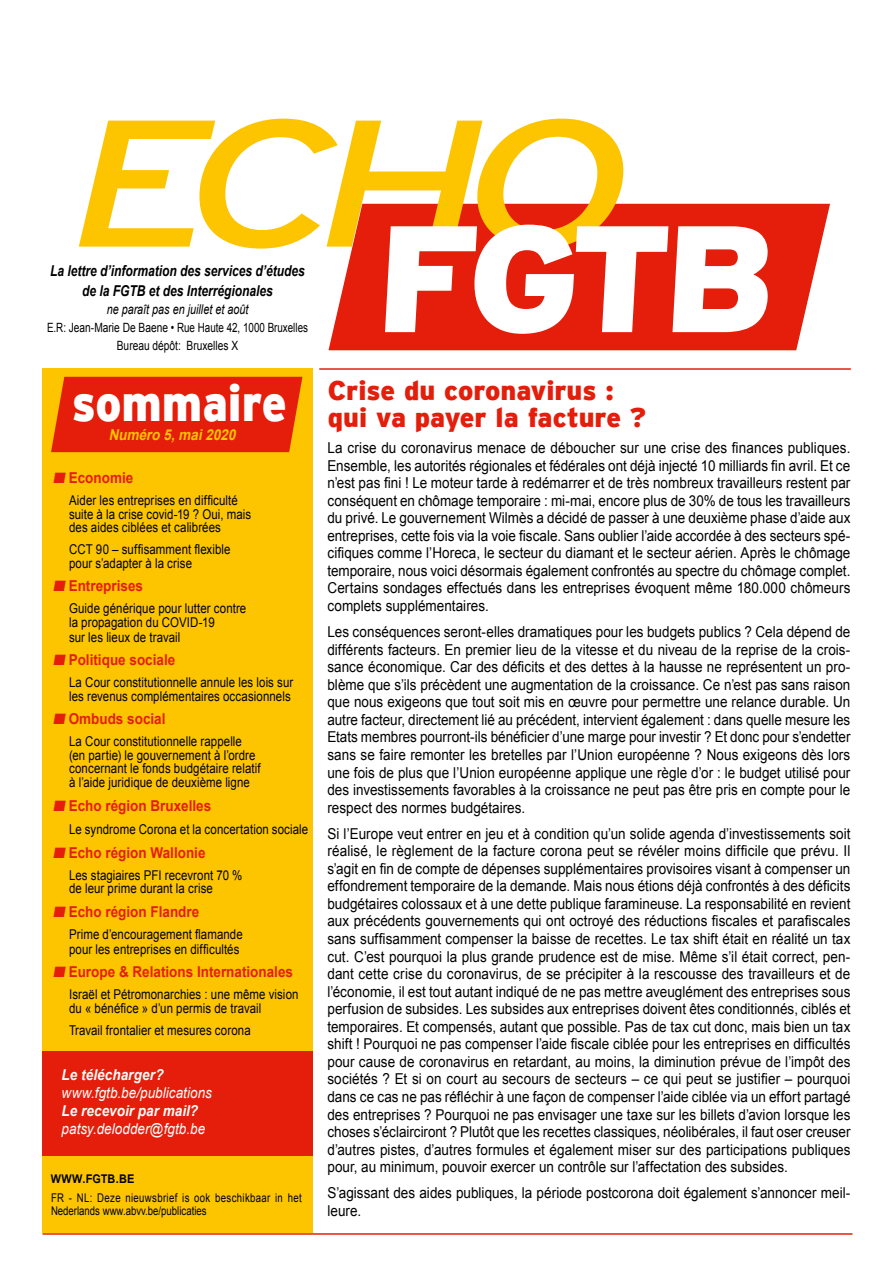
<style>
.page{position:relative;width:893px;height:1263px;background:#fff}
.page>*{position:absolute;margin:0;border:0;box-sizing:border-box;transform-origin:0 0}
.t1{font:italic 180px "Interstate";color:#fdc500;scale:1.33 1}
.t2{font:900 151.2px "Interstate";color:#fff}
.t3{font:900 51px "Interstate";color:#fff;scale:.9 1}
.t4{font:900 27px/27px "Interstate";color:#e41e0a}
.t5{font:15px/17.5px "Arial";letter-spacing:.005em;color:#000;text-align:justify;scale:.9 1}
.t6{font:700 15px "Arial";color:#e41e0a;scale:.9 1}
.t7{font:italic 700 15px/19.6px "Arial";color:#000;text-align:center;scale:.8 1}
.t8{font:italic 15px "Arial";color:#fff;scale:.9 1}
.t9{font:italic 700 15px "Arial";letter-spacing:.005em;color:#fff;scale:.9 1}
.t10{font:italic 700 15px "Arial";color:#fdc500;scale:.9 1}
.t11{font:13.5px/13.5px "Arial";letter-spacing:.005em;color:#000;scale:.85 1}
.t12{font:italic 13.5px "Arial";color:#000;scale:.8 1}
.t13{font:12.75px/18.1px "Arial";color:#000;text-align:center;scale:.77 1}
.t14{font:12px/12.8px "Arial";letter-spacing:.035em;color:#000;scale:.8 1}
.t15{font:italic 700 12px "Arial";letter-spacing:.035em;color:#000;scale:.9 1}
</style>
<div class="page">
<div style="left:43px;top:368px;width:270px;height:865px;background:#fdc500"></div>
<hr style="left:319px;top:368px;width:532px;height:2px;background:#e41e0a">
<hr style="left:43px;top:1233px;width:809px;height:2px;background:#e41e0a">
<svg style="left:328px;top:204px;width:502px;height:146px;background:#e52d1a"></svg>
<div style="left:51px;top:377px;width:251px;height:75px;background:#e41e0a"></div>
<div style="left:43px;top:1051px;width:270px;height:104px;background:#e41e0a"></div>
<h1 class="t1" style="left:68px;top:82px;width:425px">ECHO</h1>
<h2 class="t2" style="left:374px;top:192px;width:410px">FGTB</h2>
<p class="t7" style="left:50px;top:262px;width:320px">La lettre d’information des services d’études de la FGTB et des Interrégionales</p>
<p class="t12" style="left:107px;top:300px;width:179px">ne paraît pas en juillet et août</p>
<p class="t13" style="left:47px;top:319px;width:340px">E.R: Jean-Marie De Baene • Rue Haute 42, 1000 Bruxelles<br>Bureau dépôt: Bruxelles X</p>
<h3 class="t3" style="left:72px;top:374px;width:240px">sommaire</h3>
<p class="t10" style="left:109px;top:425px;width:146px">Numéro 5,mai2020</p>
<h3 class="t4" style="left:328px;top:377px;width:320px">Crise du coronavirus : qui va payer la facture ?</h3>
<p class="t5" style="left:327px;top:439px;width:583px">La crise du coronavirus menace de déboucher sur une crise des finances publiques.<br>Ensemble, les autorités régionales et fédérales ont déjà injecté 10 milliards fin avril. Et ce n’est pas fini ! Le moteur tarde à redémarrer et de très nombreux travailleurs restent par conséquent en chômage temporaire : mi-mai, encore plus de 30% de tous les travailleurs du privé. Le gouvernement Wilmès a décidé de passer à une deuxième phase d’aide aux entreprises, cette fois via la voie fiscale. Sans oublier l’aide accordée à des secteurs spé&shy;cifiques comme l’Horeca, le secteur du diamant et le secteur aérien. Après le chômage temporaire, nous voici désormais également confrontés au spectre du chômage complet.<br>Certains sondages effectués dans les entreprises évoquent même 180.000 chômeurs complets supplémentaires.</p>
<p class="t5" style="left:327px;top:623px;width:583px">Les conséquences seront-elles dramatiques pour les budgets publics ? Cela dépend de différents facteurs. En premier lieu de la vitesse et du niveau de la reprise de la crois&shy;sance économique. Car des déficits et des dettes à la hausse ne représentent un pro&shy;blème que s’ils précèdent une augmentation de la croissance. Ce n’est pas sans raison que nous exigeons que tout soit mis en œuvre pour permettre une relance durable. Un autre facteur, directement lié au précédent, intervient également : dans quelle mesure les Etats membres pourront-ils bénéficier d’une marge pour investir ? Et donc pour s’endetter sans se faire remonter les bretelles par l’Union européenne ? Nous exigeons dès lors une fois de plus que l’Union européenne applique une règle d’or : le budget utilisé pour des investissements favorables à la croissance ne peut pas être pris en compte pour le respect des normes budgétaires.</p>
<p class="t5" style="left:327px;top:825px;width:583px">Si l’Europe veut entrer en jeu et à condition qu’un solide agenda d’investissements soit réalisé, le règlement de la facture corona peut se révéler moins difficile que prévu. Il s’agit en fin de compte de dépenses supplémentaires provisoires visant à compenser un effondrement temporaire de la demande. Mais nous étions déjà confrontés à des déficits budgétaires colossaux et à une dette publique faramineuse. La responsabilité en revient aux précédents gouvernements qui ont octroyé des réductions fiscales et parafiscales sans suffisamment compenser la baisse de recettes. Le tax shift était en réalité un tax cut. C’est pourquoi la plus grande prudence est de mise. Même s’il était correct, pen&shy;dant cette crise du coronavirus, de se précipiter à la rescousse des travailleurs et de l’économie, il est tout autant indiqué de ne pas mettre aveuglément des entreprises sous perfusion de subsides. Les subsides aux entreprises doivent êtes conditionnés, ciblés et temporaires. Et compensés, autant que possible. Pas de tax cut donc, mais bien un tax shift ! Pourquoi ne pas compenser l’aide fiscale ciblée pour les entreprises en difficultés pour cause de coronavirus en retardant, au moins, la diminution prévue de l’impôt des sociétés ? Et si on court au secours de secteurs – ce qui peut se justifier – pourquoi dans ce cas ne pas réfléchir à une façon de compenser l’aide ciblée via un effort partagé des entreprises ? Pourquoi ne pas envisager une taxe sur les billets d’avion lorsque les choses s’éclairciront ? Plutôt que les recettes classiques, néolibérales, il faut oser creuser d’autres pistes, d’autres formules et également miser sur des participations publiques pour, au minimum, pouvoir exercer un contrôle sur l’affectation des subsides.</p>
<p class="t5" style="left:327px;top:1184px;width:583px">S’agissant des aides publiques, la période postcorona doit également s’annoncer meil&shy;leure.</p>
<p class="t6" style="left:53px;top:468px;width:91px">■ Economie</p>
<p class="t11" style="left:69px;top:494px;width:216px">Aider les entreprises en difficulté suite à la crise covid-19 ? Oui, mais des aides ciblées et calibrées</p>
<p class="t11" style="left:69px;top:543px;width:191px">CCT 90 – suffisamment flexible pour s’adapter à la crise</p>
<p class="t6" style="left:53px;top:576px;width:101px">■ Entreprises</p>
<p class="t11" style="left:69px;top:602px;width:210px">Guide générique pour lutter contre la propagation du COVID-19</p>
<p class="t11" style="left:69px;top:631px;width:132px">sur les lieux de travail</p>
<p class="t6" style="left:53px;top:650px;width:137px">■ Politique sociale</p>
<p class="t11" style="left:69px;top:676px;width:265px">La Cour constitutionnelle annule les lois sur les revenus complémentaires occasionnels</p>
<p class="t6" style="left:53px;top:709px;width:126px">■ Ombuds social</p>
<p class="t11" style="left:69px;top:735px;width:227px">La Cour constitutionnelle rappelle (en partie) le gouvernement à l’ordre concernant le fonds budgétaire relatif à l’aide juridique de deuxième ligne</p>
<p class="t6" style="left:53px;top:795px;width:177px">■ Echo région Bruxelles</p>
<p class="t11" style="left:69px;top:823px;width:283px">Le syndrome Corona et la concertation sociale</p>
<p class="t6" style="left:53px;top:842px;width:171px">■ Echo région Wallonie</p>
<p class="t11" style="left:69px;top:868px;width:206px">Les stagiaires PFI recevront 70 % de leur prime durant la crise</p>
<p class="t6" style="left:53px;top:901px;width:164px">■ Echo région Flandre</p>
<p class="t11" style="left:69px;top:926px;width:206px;line-height:15px">Prime d’encouragement flamande pour les entreprises en difficultés</p>
<p class="t6" style="left:53px;top:962px;width:268px">■ Europe &amp; Relations Internationales</p>
<p class="t11" style="left:69px;top:988px;width:271px">Israël et Pétromonarchies : une même vision du « bénéfice » d’un permis de travail</p>
<p class="t11" style="left:69px;top:1023px;width:215px">Travail frontalier et mesures corona</p>
<p class="t9" style="left:62px;top:1065px;width:115px">Le télécharger?</p>
<p class="t8" style="left:62px;top:1083px;width:168px">www.fgtb.be/publications</p>
<p class="t9" style="left:62px;top:1101px;width:153px">Le recevoir par mail?</p>
<p class="t8" style="left:62px;top:1119px;width:161px">patsy.delodder@fgtb.be</p>
<p class="t15" style="left:51px;top:1171px;width:98px">WWW.FGTB.BE</p>
<p class="t14" style="left:51px;top:1191px;width:315px">FR - NL: Deze nieuwsbrief is ook beschikbaar in het<br>Nederlands www.abvv.be/publicaties</p>
</div>
